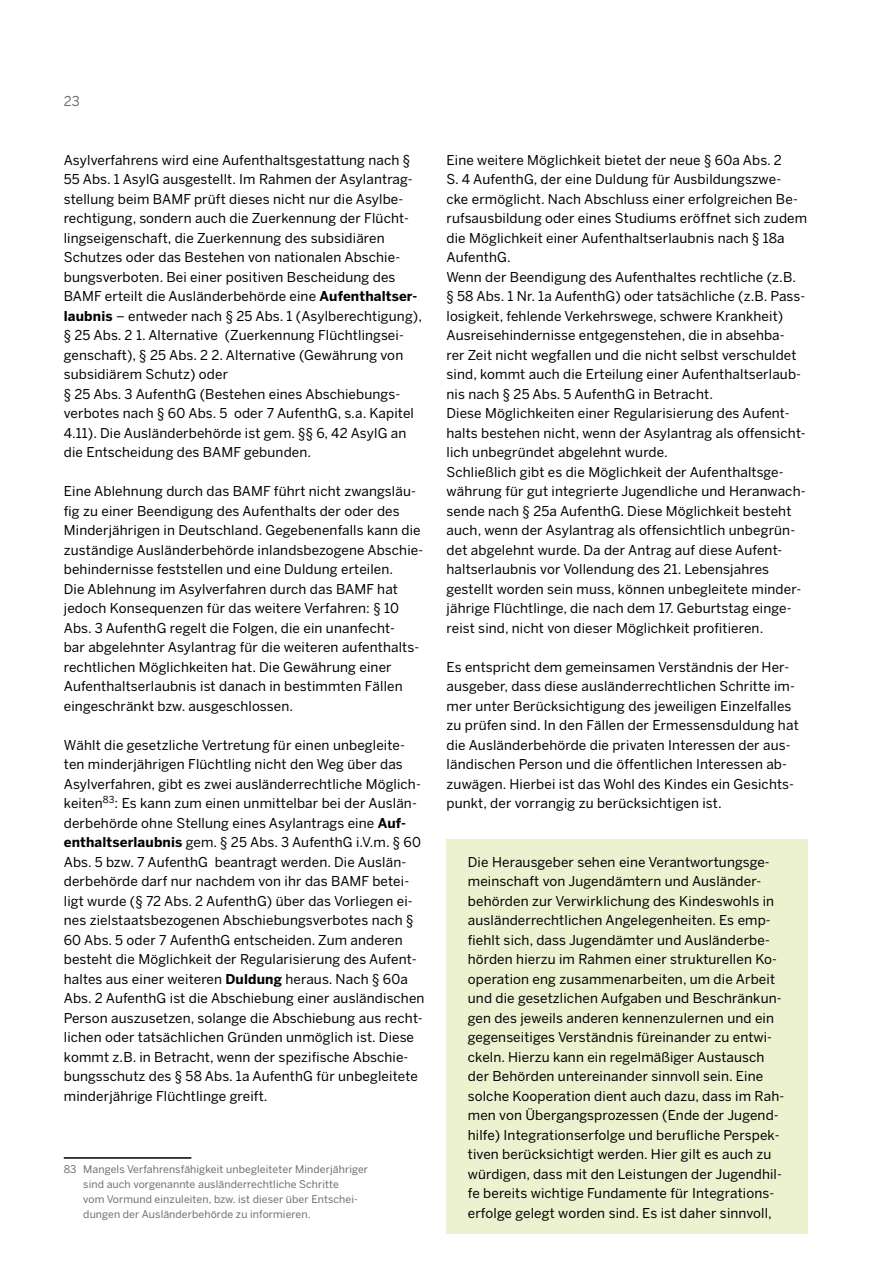
<style>
.page{position:relative;width:893px;height:1263px;background:#fff}
.page>*{position:absolute;margin:0;border:0;box-sizing:border-box;transform-origin:0 0}
.t1{font:13.5px/19.5px "Benton Sans";letter-spacing:.01em;color:#000}
.t2{font:13.5px "Benton Sans";color:#6e6e6e}
.t3{font:10.5px/15px "Benton Sans";letter-spacing:.01em;color:#6e6e6e}
.s1{font-weight:700}
</style>
<div class="page">
<hr style="left:64px;top:1157px;width:127px;height:2px;background:#000">
<div style="left:446px;top:839px;width:362px;height:394px;background:#ecf1d0"></div>
<p class="t2" style="left:64px;top:93px;width:18px">23</p>
<p class="t1" style="left:64px;top:150px;width:360px">Asylverfahrens wird eine Aufenthaltsgestattung nach § 55 Abs. 1 AsylG ausgestellt. Im Rahmen der Asylantrag&shy;stellung beim BAMF prüft dieses nicht nur die Asylbe&shy;rechtigung, sondern auch die Zuerkennung der Flücht&shy;lingseigenschaft, die Zuerkennung des subsidiären Schutzes oder das Bestehen von nationalen Abschie&shy;bungsverboten. Bei einer positiven Bescheidung des BAMF erteilt die Ausländerbehörde eine <span class="s1">Aufenthaltser&shy;laubnis</span> – entweder nach § 25 Abs. 1 (Asylberechtigung), § 25 Abs. 2 1. Alternative (Zuerkennung Flüchtlingsei&shy;genschaft), § 25 Abs. 2 2. Alternative (Gewährung von subsidiärem Schutz) oder<br>§ 25 Abs. 3 AufenthG (Bestehen eines Abschiebungs&shy;verbotes nach § 60 Abs. 5 oder 7 AufenthG, s.a. Kapitel 4.11). Die Ausländerbehörde ist gem. §§ 6, 42 AsylG an die Entscheidung des BAMF gebunden.</p>
<p class="t1" style="left:64px;top:481px;width:361px">Eine Ablehnung durch das BAMF führt nicht zwangsläu&shy;fig zu einer Beendigung des Aufenthalts der oder des Minderjährigen in Deutschland. Gegebenenfalls kann die zuständige Ausländerbehörde inlandsbezogene Abschie&shy;behindernisse feststellen und eine Duldung erteilen.<br>Die Ablehnung im Asylverfahren durch das BAMF hat jedoch Konsequenzen für das weitere Verfahren: § 10<br>Abs. 3 AufenthG regelt die Folgen, die ein unanfecht-<br>bar abgelehnter Asylantrag für die weiteren aufenthalts&shy;rechtlichen Möglichkeiten hat. Die Gewährung einer Aufenthaltserlaubnis ist danach in bestimmten Fällen eingeschränkt bzw. ausgeschlossen.</p>
<p class="t1" style="left:64px;top:735px;width:362px">Wählt die gesetzliche Vertretung für einen unbegleite&shy;ten minderjährigen Flüchtling nicht den Weg über das Asylverfahren, gibt es zwei ausländerrechtliche Möglich&shy;keiten<sup>83</sup>: Es kann zum einen unmittelbar bei der Auslän&shy;derbehörde ohne Stellung eines Asylantrags eine <span class="s1">Auf&shy;enthaltserlaubnis</span> gem. § 25 Abs. 3 AufenthG i.V.m. § 60<br>Abs. 5 bzw. 7 AufenthG beantragt werden. Die Auslän&shy;derbehörde darf nur nachdem von ihr das BAMF betei&shy;ligt wurde (§ 72 Abs. 2 AufenthG) über das Vorliegen ei&shy;nes zielstaatsbezogenen Abschiebungsverbotes nach § 60 Abs. 5 oder 7 AufenthG entscheiden. Zum anderen besteht die Möglichkeit der Regularisierung des Aufent&shy;haltes aus einer weiteren <span class="s1">Duldung</span> heraus. Nach § 60a Abs. 2 AufenthG ist die Abschiebung einer ausländischen Person auszusetzen, solange die Abschiebung aus recht&shy;lichen oder tatsächlichen Gründen unmöglich ist. Diese kommt z.B. in Betracht, wenn der spezifische Abschie&shy;bungsschutz des § 58 Abs. 1a AufenthG für unbegleitete minderjährige Flüchtlinge greift.</p>
<p class="t3" style="left:83px;top:1161px;width:286px;text-indent:-19px">83 Mangels Verfahrensfähigkeit unbegleiteter Minderjähriger sind auch vorgenannte ausländerrechtliche Schritte<br>vom Vormund einzuleiten, bzw. ist dieser über Entschei&shy;dungen der Ausländerbehörde zu informieren.</p>
<p class="t1" style="left:446px;top:150px;width:362px">Eine weitere Möglichkeit bietet der neue § 60a Abs. 2<br>S. 4 AufenthG, der eine Duldung für Ausbildungszwe-<br>cke ermöglicht. Nach Abschluss einer erfolgreichen Be&shy;rufsausbildung oder eines Studiums eröffnet sich zudem die Möglichkeit einer Aufenthaltserlaubnis nach § 18a AufenthG.<br>Wenn der Beendigung des Aufenthaltes rechtliche (z.B.<br>§ 58 Abs. 1 Nr. 1a AufenthG) oder tatsächliche (z.B. Pass&shy;losigkeit, fehlende Verkehrswege, schwere Krankheit)<br>Ausreisehindernisse entgegenstehen, die in absehba-<br>rer Zeit nicht wegfallen und die nicht selbst verschuldet sind, kommt auch die Erteilung einer Aufenthaltserlaub&shy;nis nach § 25 Abs. 5 AufenthG in Betracht.<br>Diese Möglichkeiten einer Regularisierung des Aufent&shy;halts bestehen nicht, wenn der Asylantrag als offensicht&shy;lich unbegründet abgelehnt wurde.<br>Schließlich gibt es die Möglichkeit der Aufenthaltsge&shy;währung für gut integrierte Jugendliche und Heranwach&shy;sende nach § 25a AufenthG. Diese Möglichkeit besteht auch, wenn der Asylantrag als offensichtlich unbegrün&shy;det abgelehnt wurde. Da der Antrag auf diese Aufent&shy;haltserlaubnis vor Vollendung des 21. Lebensjahres gestellt worden sein muss, können unbegleitete minder&shy;jährige Flüchtlinge, die nach dem 17. Geburtstag einge&shy;reist sind, nicht von dieser Möglichkeit profitieren.</p>
<p class="t1" style="left:447px;top:657px;width:354px">Es entspricht dem gemeinsamen Verständnis der Her&shy;ausgeber, dass diese ausländerrechtlichen Schritte im&shy;mer unter Berücksichtigung des jeweiligen Einzelfalles zu prüfen sind. In den Fällen der Ermessensduldung hat die Ausländerbehörde die privaten Interessen der aus&shy;ländischen Person und die öffentlichen Interessen ab&shy;zuwägen. Hierbei ist das Wohl des Kindes ein Gesichts&shy;punkt, der vorrangig zu berücksichtigen ist.</p>
<p class="t1" style="left:468px;top:852px;width:318px">Die Herausgeber sehen eine Verantwortungsge&shy;meinschaft von Jugendämtern und Ausländer&shy;behörden zur Verwirklichung des Kindeswohls in ausländerrechtlichen Angelegenheiten. Es emp&shy;fiehlt sich, dass Jugendämter und Ausländerbe&shy;hörden hierzu im Rahmen einer strukturellen Ko&shy;operation eng zusammenarbeiten, um die Arbeit und die gesetzlichen Aufgaben und Beschränkun&shy;gen des jeweils anderen kennenzulernen und ein gegenseitiges Verständnis füreinander zu entwi&shy;ckeln. Hierzu kann ein regelmäßiger Austausch der Behörden untereinander sinnvoll sein. Eine solche Kooperation dient auch dazu, dass im Rah&shy;men von Übergangsprozessen (Ende der Jugend&shy;hilfe) Integrationserfolge und berufliche Perspek&shy;tiven berücksichtigt werden. Hier gilt es auch zu würdigen, dass mit den Leistungen der Jugendhil&shy;fe bereits wichtige Fundamente für Integrations&shy;erfolge gelegt worden sind. Es ist daher sinnvoll,</p>
</div>
